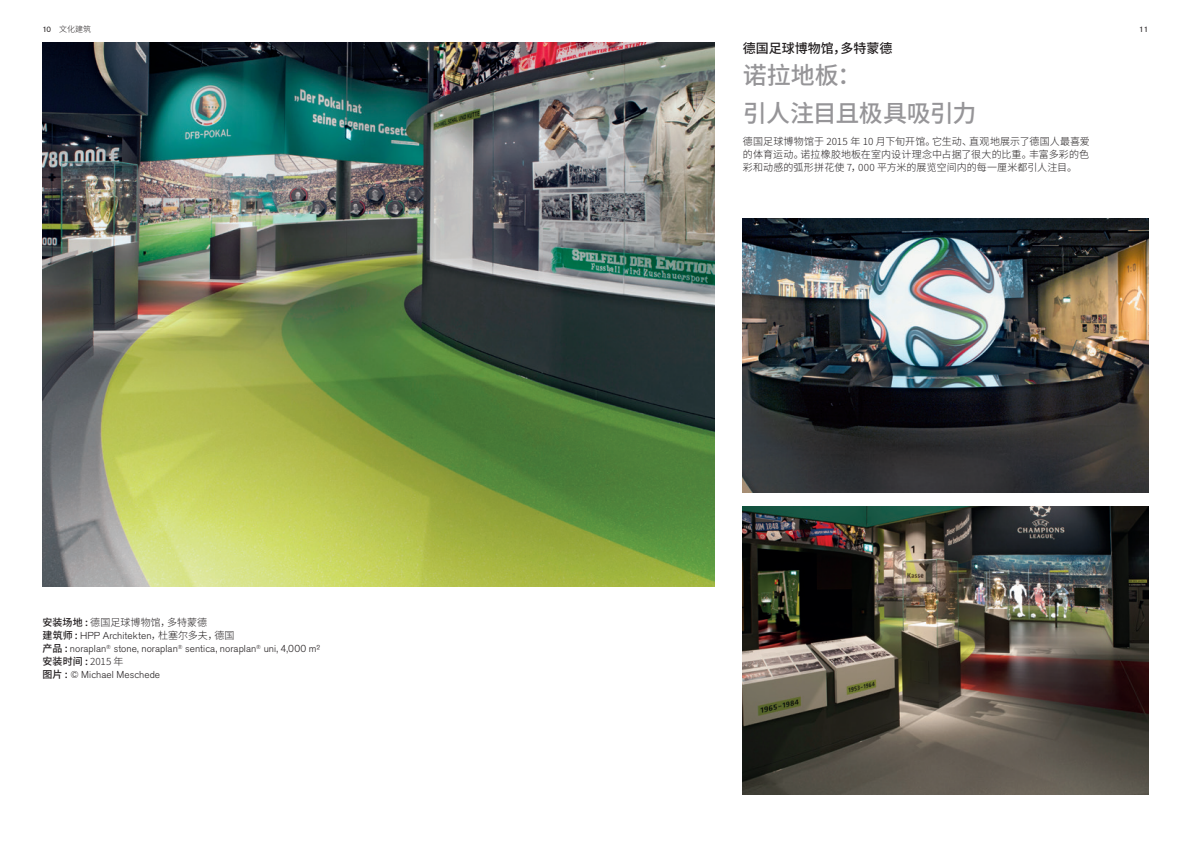
<style>
.page{position:relative;width:1191px;height:842px;background:#fff}
.page>*{position:absolute;margin:0;border:0;box-sizing:border-box;transform-origin:0 0}
.t1{font:500 24px/37.9px "Source Han Sans CN";letter-spacing:-.025em;color:#969598}
.t2{font:500 13px "Source Han Sans CN";color:#231f20}
.t3{font:300 10px/13px "Source Han Sans CN";letter-spacing:.01em;color:#231f20;text-align:justify}
.t4{font:300 10px/13px "Akzidenz Grotesk Pro";letter-spacing:.005em;color:#231f20}
.t5{font:500 10px "Source Han Sans CN";color:#231f20}
.t6{font:300 8px "Source Han Sans CN";color:#231f20}
.t7{font:8px "Akzidenz Grotesk Pro";color:#231f20}
.s1{font-family:"Akzidenz Grotesk Pro";font-weight:400}
.s2{font-weight:500}
.s3{font-family:"Source Han Sans CN";font-weight:500}
.s4{font-family:"Source Han Sans CN"}
.s5{font-weight:300}
</style>
<div class="page">
<img style="left:43px;top:43px;width:671px;height:544px">
<img style="left:743px;top:507px;width:405px;height:288px">
<img style="left:743px;top:219px;width:405px;height:273px">
<p class="t6" style="left:43px;top:24px;width:50px"><span class="s1">10</span> 文化建筑</p>
<p class="t7" style="left:1139px;top:24px;width:11px">11</p>
<h2 class="t2" style="left:743px;top:41px;width:151px">德国足球博物馆，多特蒙德</h2>
<h1 class="t1" style="left:743px;top:56px;width:235px">诺拉地板：<br>引人注目且极具吸引力</h1>
<p class="t3" style="left:743px;top:135px;width:348px">德国足球博物馆于 2015 年 10 月下旬开馆。它生动、直观地展示了德国人最喜爱的体育运动。诺拉橡胶地板在室内设计理念中占据了很大的比重。丰富多彩的色彩和动感的弧形拼花使 7，000 平方米的展览空间内的每一厘米都引人注目。</p>
<p class="t3" style="left:43px;top:616px;width:166px"><span class="s2">安装场地 :</span> 德国足球博物馆，多特蒙德</p>
<p class="t4" style="left:43px;top:629px;width:279px"><span class="s3">建筑师 :</span> HPP Architekten<span class="s4">，杜塞尔多夫，德国<br></span><span class="s3">产品 :</span> noraplan<sup>®</sup> stone, noraplan<sup>®</sup> sentica, noraplan<sup>®</sup> uni, 4,000 m²</p>
<p class="t5" style="left:43px;top:656px;width:83px">安装时间 : <span class="s5">2015 年</span></p>
<p class="t4" style="left:43px;top:668px;width:119px"><span class="s3">图片 :</span> © Michael Meschede</p>
</div>
